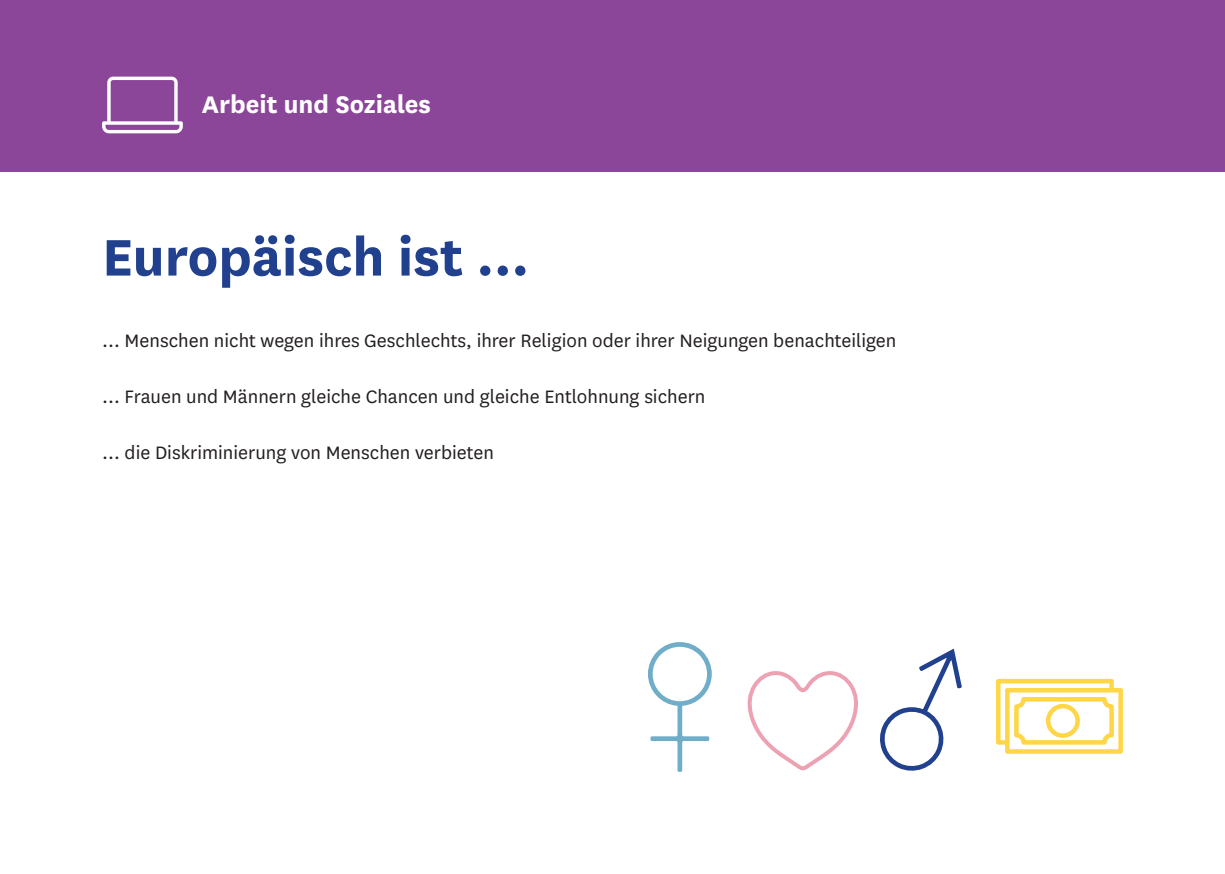
<style>
.page{position:relative;width:1225px;height:874px;background:#fff}
.page>*{position:absolute;margin:0;border:0;box-sizing:border-box;transform-origin:0 0}
.t1{font:700 60px "National";color:#21418f}
.t2{font:700 28px "National";color:#fff}
.t3{font:21px "National";color:#231f20}
</style>
<div class="page">
<div style="left:0;top:0;width:1225px;height:172px;background:#8b4599"></div>
<svg style="left:102px;top:77px;width:81px;height:56px"></svg>
<svg style="left:880px;top:648px;width:82px;height:123px"></svg>
<svg style="left:648px;top:642px;width:64px;height:129px"></svg>
<svg style="left:747px;top:671px;width:111px;height:100px"></svg>
<svg style="left:996px;top:678px;width:127px;height:75px"></svg>
<h2 class="t2" style="left:202px;top:85px;width:231px">Arbeit und Soziales</h2>
<h1 class="t1" style="left:102px;top:214px;width:428px">Europäisch ist …</h1>
<p class="t3" style="left:102px;top:326px;width:796px">… Menschen nicht wegen ihres Geschlechts, ihrer Religion oder ihrer Neigungen benachteiligen</p>
<p class="t3" style="left:102px;top:383px;width:605px">… Frauen und Männern gleiche Chancen und gleiche Entlohnung sichern</p>
<p class="t3" style="left:102px;top:439px;width:393px">… die Diskriminierung von Menschen verbieten</p>
</div>
